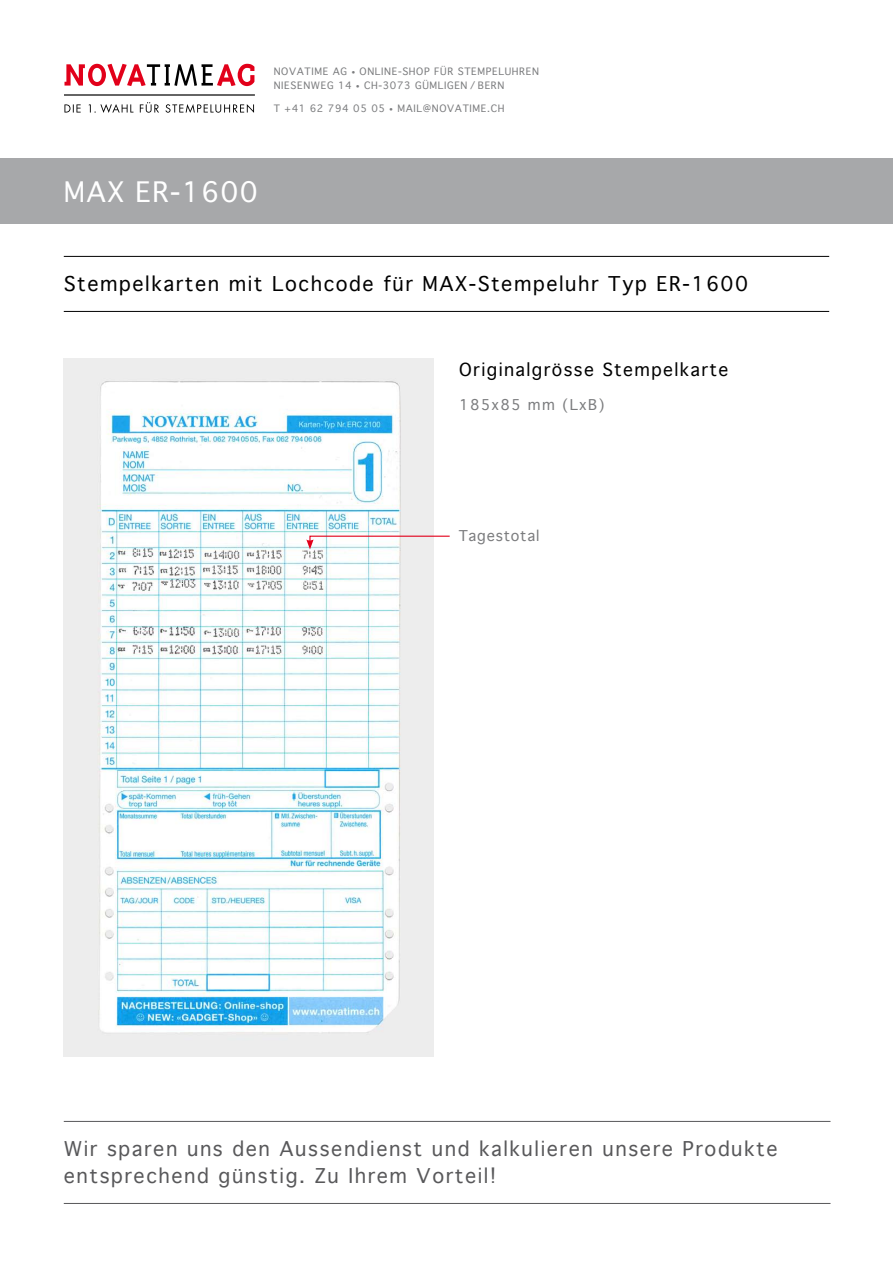
<style>
.page{position:relative;width:893px;height:1263px;background:#fff}
.page>*{position:absolute;margin:0;border:0;box-sizing:border-box;transform-origin:0 0}
.t1{font:27px "Geneva";letter-spacing:.05em;color:#fff}
.t2{font:19.5px/27px "Geneva";letter-spacing:.08em;color:#58585a}
.t3{font:19.5px "Geneva";letter-spacing:.08em;color:#000}
.t4{font:17.25px "Geneva";letter-spacing:.08em;color:#000}
.t5{font:14.25px "Geneva";letter-spacing:.09em;color:#7b7c7e}
.t6{font:14.25px "Geneva";letter-spacing:.055em;color:#7b7c7e}
.t7{font:9.75px/14.7px "Geneva";letter-spacing:.065em;color:#7b7c7e}
</style>
<div class="page">
<img style="left:64px;top:359px;width:370px;height:697px">
<hr style="left:64px;top:256px;width:765px;height:1px;background:#000">
<hr style="left:64px;top:311px;width:765px;height:1px;background:#000">
<div style="left:0;top:158px;width:893px;height:66px;background:#a7a8aa"></div>
<svg style="left:64px;top:102px;width:190px;height:11px"></svg>
<svg style="left:64px;top:64px;width:190px;height:22px"></svg>
<hr style="left:64px;top:94px;width:191px;height:2px;background:#000">
<hr style="left:64px;top:1121px;width:766px;height:1px;background:#58585a">
<hr style="left:64px;top:1203px;width:766px;height:1px;background:#58585a">
<svg style="left:306px;top:535px;width:144px;height:14px"></svg>
<p class="t7" style="left:274px;top:64px;width:267px">NOVATIME AG ∙ ONLINE-SHOP FÜR STEMPELUHREN<br>NIESENWEG 14 ∙ CH-3073 GÜMLIGEN / BERN</p>
<p class="t7" style="left:274px;top:101px;width:232px">T +41 62 794 05 05 ∙ MAIL@NOVATIME.CH</p>
<h1 class="t1" style="left:64px;top:169px;width:195px">MAX ER-1600</h1>
<h2 class="t3" style="left:64px;top:267px;width:686px">Stempelkarten mit Lochcode für MAX-Stempeluhr Typ ER-1600</h2>
<h3 class="t4" style="left:459px;top:355px;width:271px">Originalgrösse Stempelkarte</h3>
<h3 class="t5" style="left:459px;top:392px;width:147px">185x85 mm (LxB)</h3>
<h3 class="t6" style="left:459px;top:523px;width:82px">Tagestotal</h3>
<h2 class="t2" style="left:64px;top:1135px;width:715px">Wir sparen uns den Aussendienst und kalkulieren unsere Produkte entsprechend günstig. Zu Ihrem Vorteil!</h2>
</div>
